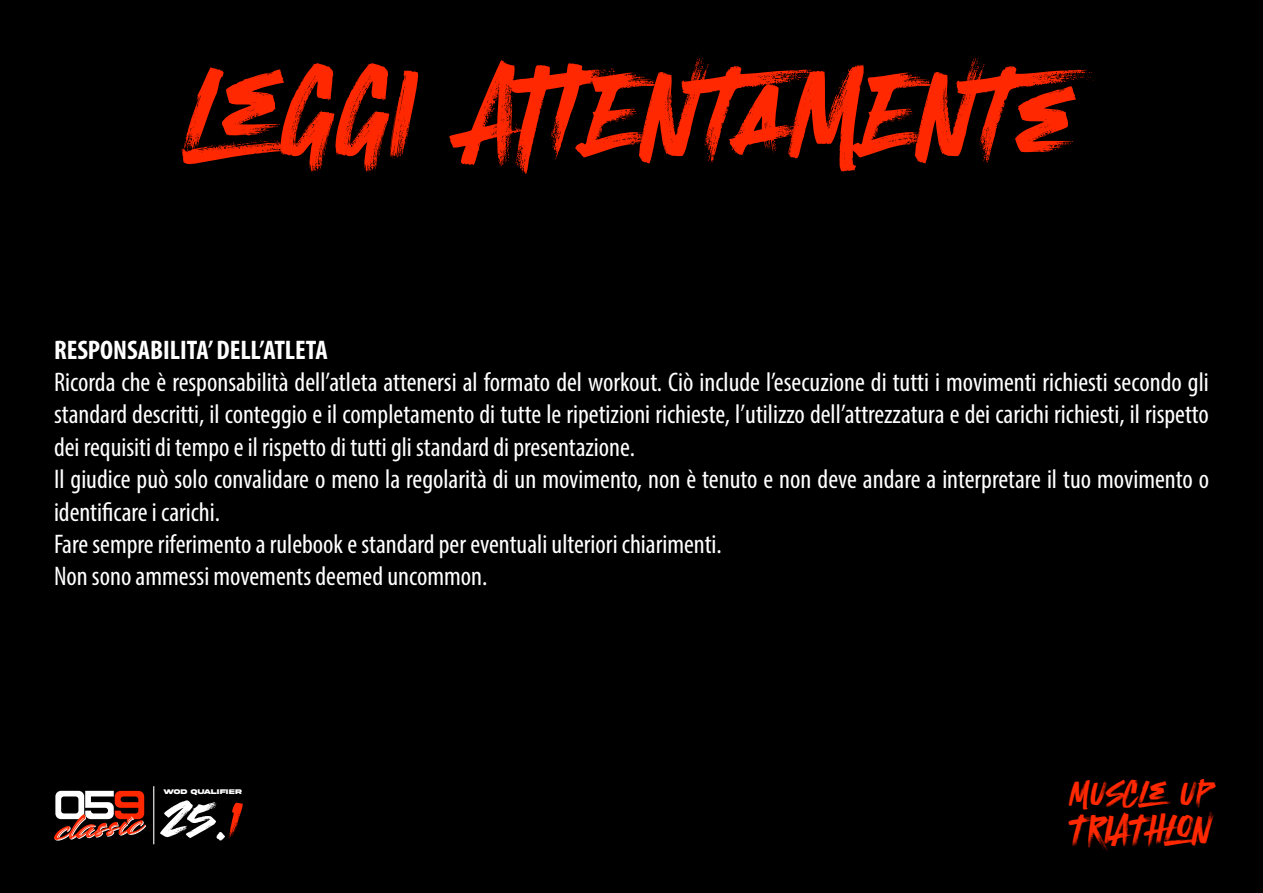
<style>
.page{position:relative;width:1263px;height:893px;background:#000}
.page>*{position:absolute;margin:0;border:0;box-sizing:border-box;transform-origin:0 0}
.t1{font:114.45px "Atomic Marker";color:#ff2800}
.t2{font:51.3px "Atomic Marker";color:#fff}
.t3{font:37.05px "Atomic Marker";color:#ff2800}
.t4{font:31.95px "Atomic Marker";color:#ff2800}
.t5{font:condensed 27px/32.4px "Myriad Pro";color:#fff}
.t6{font:700 condensed 27px "Myriad Pro";color:#fff}
.t7{font:700 7.2px "Akira Expanded Super";letter-spacing:.055em;color:#fff}
.s1{color:#ff2800}
</style>
<div class="page">
<svg style="left:54px;top:791px;width:92px;height:50px"></svg>
<hr style="left:153px;top:786px;width:1px;height:58px;background:#fff">
<h1 class="t1" style="left:187px;top:48px;width:933px">LEGGI ATTENTAMENTE</h1>
<p class="t6" style="left:54px;top:333px;width:275px">RESPONSABILITA’ DELL’ATLETA</p>
<p class="t5" style="left:54px;top:366px;width:1156px">Ricorda che è responsabilità dell’atleta attenersi al formato del workout. Ciò include l’esecuzione di tutti i movimenti richiesti secondo gli standard descritti, il conteggio e il completamento di tutte le ripetizioni richieste, l’utilizzo dell’attrezzatura e dei carichi richiesti, il rispetto dei requisiti di tempo e il rispetto di tutti gli standard di presentazione.<br>Il giudice può solo convalidare o meno la regolarità di un movimento, non è tenuto e non deve andare a interpretare il tuo movimento o identificare i carichi.<br>Fare sempre riferimento a rulebook e standard per eventuali ulteriori chiarimenti.<br>Non sono ammessi movements deemed uncommon.</p>
<p class="t7" style="left:163px;top:788px;width:80px">WOD QUALIFIER</p>
<p class="t4" style="left:1070px;top:775px;width:143px">MUSCLE UP</p>
<h3 class="t3" style="left:1070px;top:809px;width:143px">TRIATHLON</h3>
<h2 class="t2" style="left:163px;top:791px;width:80px">25.<span class="s1">1</span></h2>
</div>
